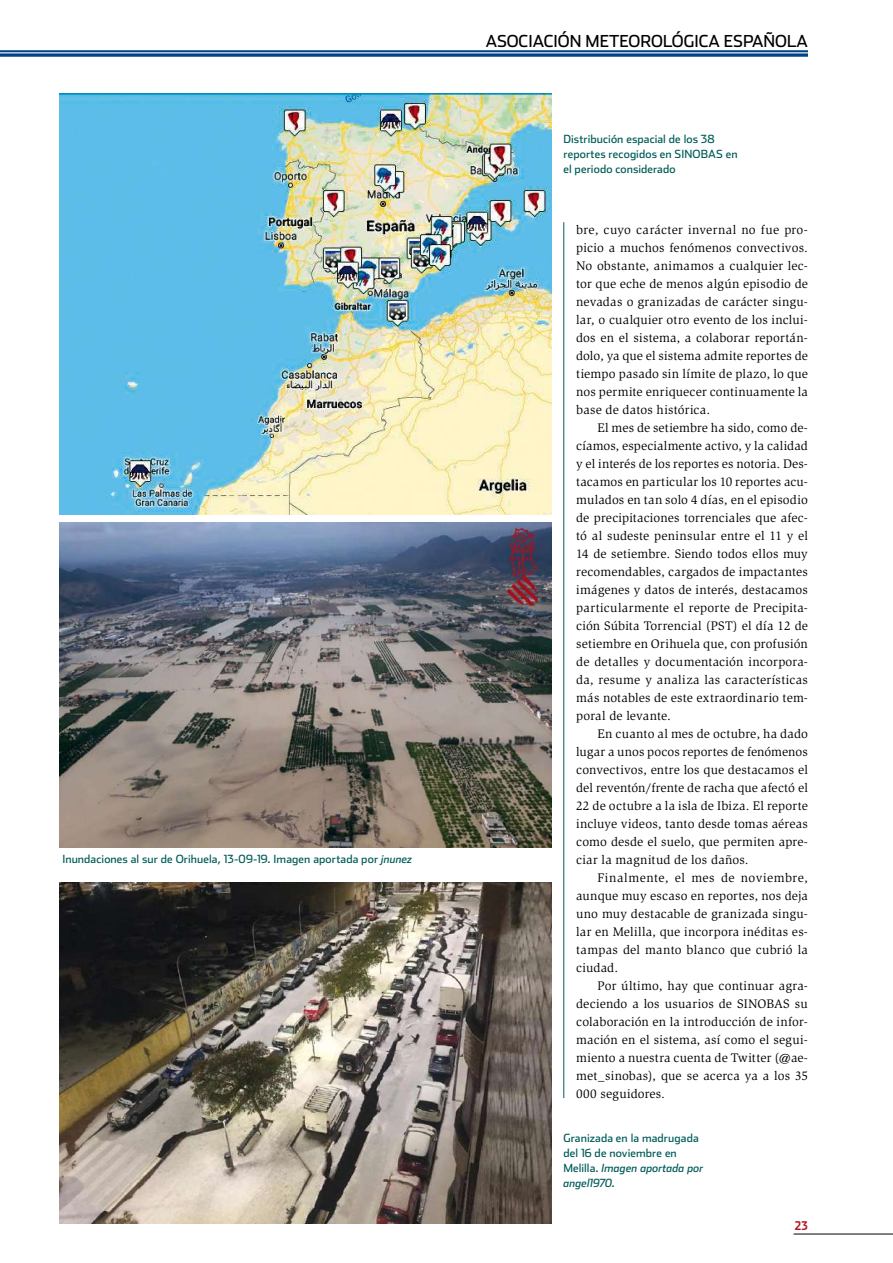
<style>
.page{position:relative;width:893px;height:1263px;background:#fff}
.page>*{position:absolute;margin:0;border:0;box-sizing:border-box;transform-origin:0 0}
.t1{font:16.5px "Stainless";color:#000}
.t2{font:12.75px/18px "Slimbach Std";letter-spacing:.015em;color:#000;text-align:justify}
.t3{font:700 12px "Stainless Cond";color:#b51621}
.t4{font:11.25px/15px "Stainless";letter-spacing:.01em;color:#005c58}
.s1{font-style:italic}
</style>
<div class="page">
<hr style="left:794px;top:1234px;width:99px;height:1px;background:#000">
<svg style="left:0;top:50px;width:808px;height:6px;background:#225c96"></svg>
<hr style="left:0;top:52px;width:808px;height:1px;background:#fff">
<hr style="left:563px;top:222px;width:1px;height:876px;background:#005c58">
<img style="left:60px;top:94px;width:491px;height:420px">
<img style="left:60px;top:522px;width:491px;height:325px">
<img style="left:60px;top:882px;width:491px;height:341px">
<p class="t4" style="left:62px;top:851px;width:351px">Inundaciones al sur de Orihuela, 13-09-19. Imagen aportada por <span class="s1">jnunez</span></p>
<p class="t1" style="left:486px;top:31px;width:11px">ASOCIACIÓN</p>
<p class="t1" style="left:586px;top:31px;width:26px">METEOROLÓGICA</p>
<p class="t1" style="left:724px;top:31px;width:12px">ESPAÑOLA</p>
<p class="t4" style="left:563px;top:131px;width:153px">Distribución espacial de los 38 reportes recogidos en SINOBAS</p>
<p class="t4" style="left:726px;top:146px;width:13px">en</p>
<p class="t4" style="left:563px;top:161px;width:114px">el periodo considerado</p>
<p class="t2" style="left:576px;top:221px;width:233px">bre, cuyo carácter invernal no fue pro&shy;picio a muchos fenómenos convectivos.<br>No obstante, animamos a cualquier lec&shy;tor que eche de menos algún episodio de nevadas o granizadas de carácter singu&shy;lar, o cualquier otro evento de los inclui&shy;dos en el sistema, a colaborar reportán&shy;dolo, ya que el sistema admite reportes de tiempo pasado sin límite de plazo, lo que nos permite enriquecer continuamente la base de datos histórica.</p>
<p class="t2" style="left:576px;top:419px;width:233px;text-indent:21px">El mes de setiembre ha sido, como de&shy;cíamos, especialmente activo, y la calidad y el interés de los reportes es notoria. Des&shy;tacamos en particular los 10 reportes acu&shy;mulados en tan solo 4 días, en el episodio de precipitaciones torrenciales que afec&shy;tó al sudeste peninsular entre el 11 y el 14 de setiembre. Siendo todos ellos muy recomendables, cargados de impactantes imágenes y datos de interés, destacamos particularmente el reporte de Precipita&shy;ción Súbita Torrencial (PST) el día 12 de setiembre en Orihuela que, con profusión de detalles y documentación incorpora&shy;da, resume y analiza las características más notables de este extraordinario tem&shy;poral de levante.</p>
<p class="t2" style="left:576px;top:725px;width:233px;text-indent:21px">En cuanto al mes de octubre, ha dado lugar a unos pocos reportes de fenómenos convectivos, entre los que destacamos el del reventón/frente de racha que afectó el 22 de octubre a la isla de Ibiza. El reporte incluye videos, tanto desde tomas aéreas como desde el suelo, que permiten apre&shy;ciar la magnitud de los daños.</p>
<p class="t2" style="left:576px;top:869px;width:233px;text-indent:21px">Finalmente, el mes de noviembre, aunque muy escaso en reportes, nos deja uno muy destacable de granizada singu&shy;lar en Melilla, que incorpora inéditas es&shy;tampas del manto blanco que cubrió la ciudad.</p>
<p class="t2" style="left:576px;top:977px;width:233px;text-indent:21px">Por último, hay que continuar agra&shy;deciendo a los usuarios de SINOBAS su colaboración en la introducción de infor&shy;mación en el sistema, así como el segui&shy;miento a nuestra cuenta de Twitter (@ae&shy;met_sinobas), que se acerca ya a los 35<br>000 seguidores.</p>
<p class="t4" style="left:563px;top:1130px;width:141px">Granizada en la madrugada del 16 de noviembre en<br>Melilla. <span class="s1">Imagen aportada por angel1970.</span></p>
<p class="t3" style="left:795px;top:1218px;width:14px">23</p>
</div>
